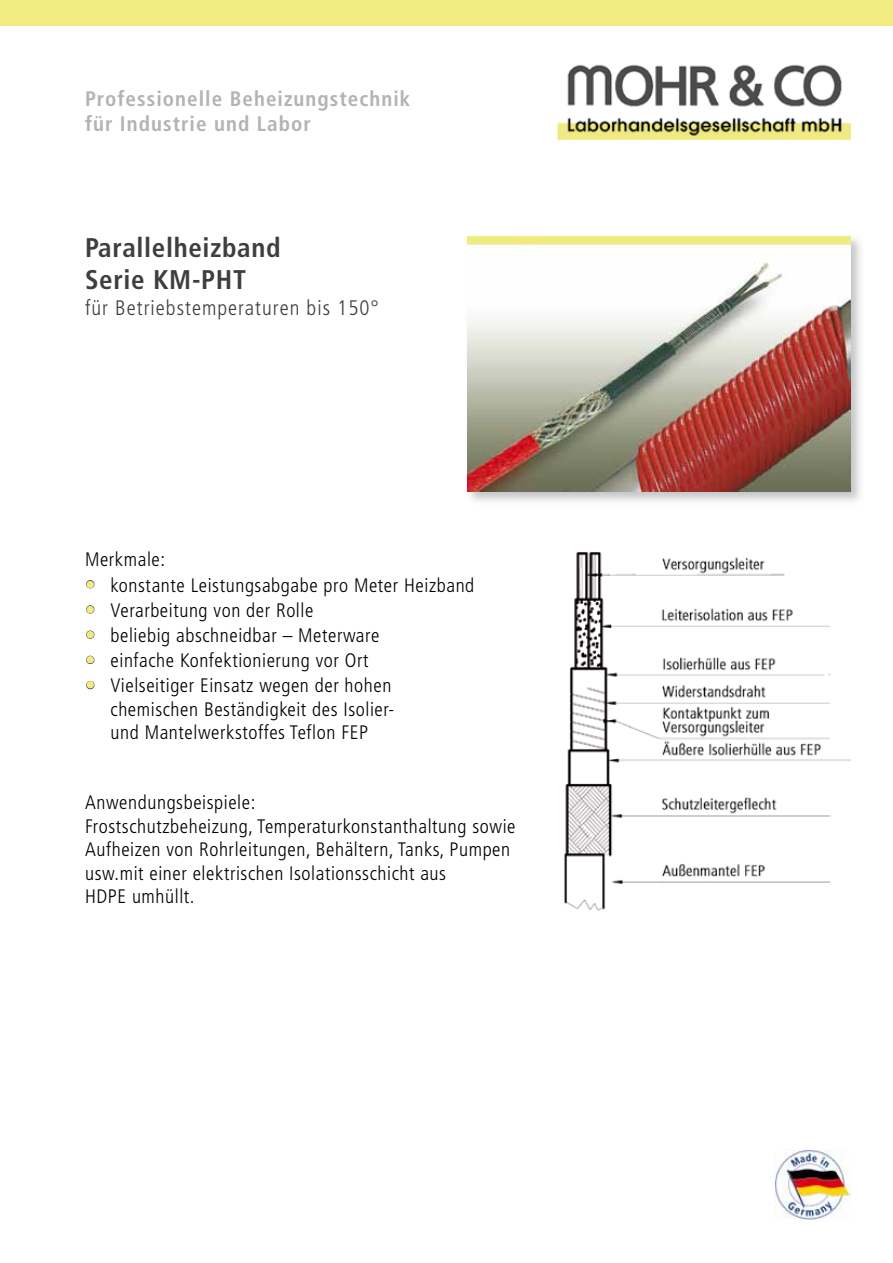
<style>
.page{position:relative;width:893px;height:1263px;background:#fff}
.page>*{position:absolute;margin:0;border:0;box-sizing:border-box;transform-origin:0 0}
.t1{font:700 condensed 27px/32.4px "Frutiger";letter-spacing:.025em;color:#3e3d40}
.t2{font:700 condensed 21px/25.2px "Frutiger";letter-spacing:.05em;color:#b1b3b4}
.t3{font:300 condensed 21px "Frutiger";letter-spacing:.05em;color:#3e3d40}
.t4{font:300 condensed 19.5px/23.4px "Frutiger";letter-spacing:.03em;color:#000}
.s1{font-size:21px;color:#f1eb82}
</style>
<div class="page">
<img style="left:774px;top:1149px;width:76px;height:70px">
<img style="left:557px;top:64px;width:293px;height:76px">
<div style="left:0;top:0;width:893px;height:25px;background:#f1eb82"></div>
<img style="left:467px;top:236px;width:394px;height:266px">
<img style="left:468px;top:237px;width:382px;height:255px">
<div style="left:86px;top:580px;width:8px;height:8px;border:1px solid #3e3d40;border-radius:50%"></div>
<div style="left:86px;top:605px;width:8px;height:8px;border:1px solid #3e3d40;border-radius:50%"></div>
<div style="left:86px;top:631px;width:8px;height:8px;border:1px solid #3e3d40;border-radius:50%"></div>
<div style="left:86px;top:656px;width:8px;height:8px;border:1px solid #3e3d40;border-radius:50%"></div>
<div style="left:86px;top:681px;width:8px;height:8px;border:1px solid #3e3d40;border-radius:50%"></div>
<img style="left:564px;top:552px;width:286px;height:359px">
<p class="t2" style="left:85px;top:86px;width:327px">Professionelle Beheizungstechnik für Industrie und Labor</p>
<h1 class="t1" style="left:85px;top:231px;width:197px">Parallelheizband<br>Serie KM-PHT</h1>
<p class="t3" style="left:85px;top:295px;width:295px">für Betriebstemperaturen bis 150°</p>
<p class="t4" style="left:85px;top:548px;width:82px">Merkmale:</p>
<p class="t4" style="left:85px;top:573px;width:391px"><span class="s1">•</span> konstante Leistungsabgabe pro Meter Heizband</p>
<p class="t4" style="left:85px;top:599px;width:230px"><span class="s1">•</span> Verarbeitung von der Rolle</p>
<p class="t4" style="left:85px;top:624px;width:296px"><span class="s1">•</span> beliebig abschneidbar – Meterware</p>
<p class="t4" style="left:85px;top:649px;width:285px"><span class="s1">•</span> einfache Konfektionierung vor Ort</p>
<p class="t4" style="left:111px;top:674px;width:285px;text-indent:-26px"><span class="s1">•</span> Vielseitiger Einsatz wegen der hohen chemischen Beständigkeit des Isolier&shy;und Mantelwerkstoffes Teflon FEP</p>
<p class="t4" style="left:85px;top:791px;width:432px">Anwendungsbeispiele:<br>Frostschutzbeheizung, Temperaturkonstanthaltung sowie Aufheizen von Rohrleitungen, Behältern, Tanks, Pumpen usw.mit einer elektrischen Isolationsschicht aus<br>HDPE umhüllt.</p>
</div>
